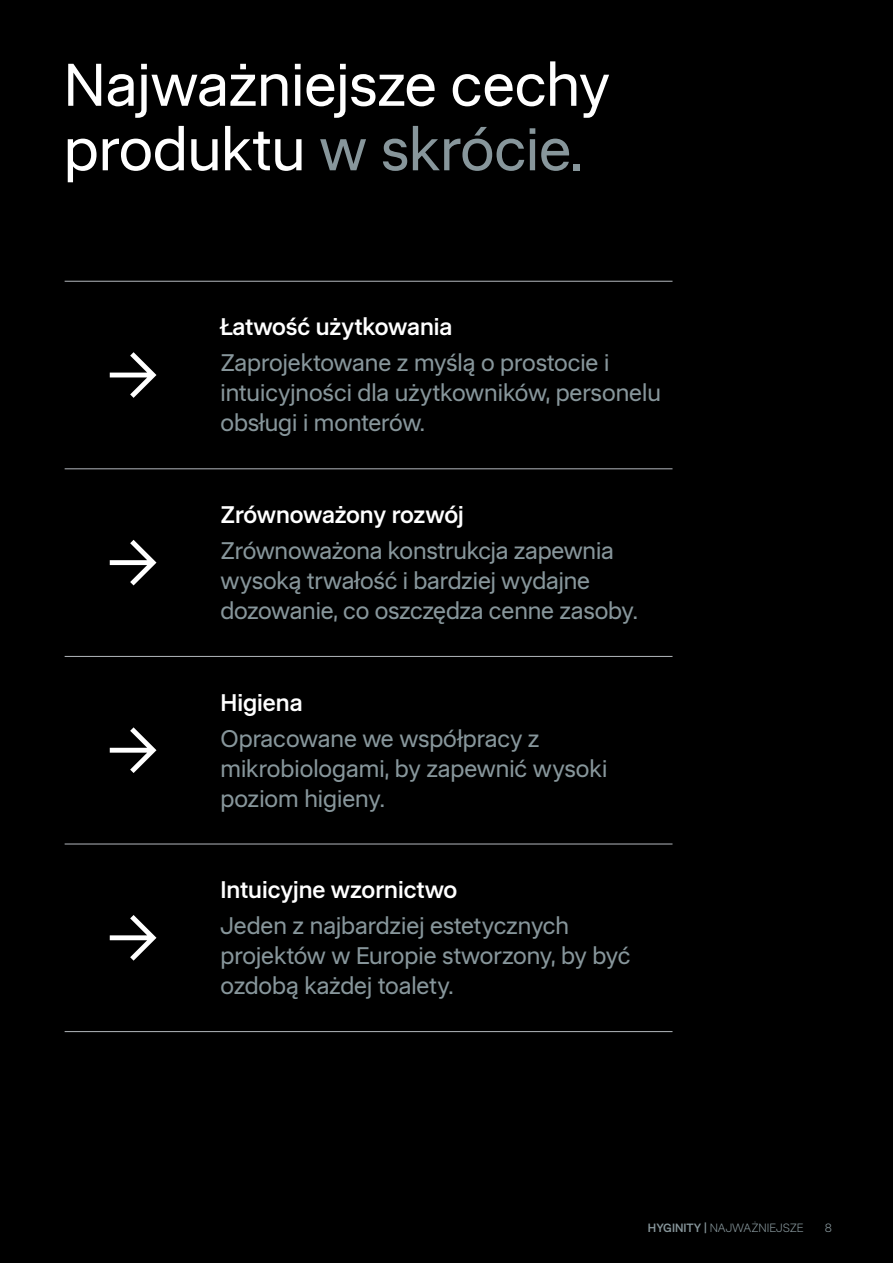
<style>
.page{position:relative;width:893px;height:1263px;background:#000}
.page>*{position:absolute;margin:0;border:0;box-sizing:border-box;transform-origin:0 0}
.t1{font:60px/64.5px "Restart Hard";letter-spacing:-.005em;color:#fff}
.t2{font:24px/30px "Restart Hard";letter-spacing:-.005em;color:#87969b}
.t3{font:500 24px "Restart Hard";color:#fff}
.t4{font:300 12px "Restart Hard";color:#87969b}
.s1{color:#87969b}
.s2{font-weight:500}
</style>
<div class="page">
<svg style="left:110px;top:540px;width:46px;height:45px"></svg>
<svg style="left:110px;top:727px;width:46px;height:46px"></svg>
<svg style="left:110px;top:915px;width:46px;height:46px"></svg>
<svg style="left:110px;top:352px;width:46px;height:46px"></svg>
<hr style="left:65px;top:281px;width:607px;height:1px;background:#b4b9be">
<hr style="left:65px;top:1031px;width:607px;height:1px;background:#b4b9be">
<hr style="left:65px;top:844px;width:607px;height:1px;background:#b4b9be">
<hr style="left:65px;top:656px;width:607px;height:1px;background:#b4b9be">
<hr style="left:65px;top:468px;width:607px;height:1px;background:#b4b9be">
<h1 class="t1" style="left:64px;top:47px;width:548px">Najważniejsze cechy produktu <span class="s1">w skrócie.</span></h1>
<p class="t3" style="left:220px;top:309px;width:234px">Łatwość użytkowania</p>
<p class="t2" style="left:220px;top:346px;width:442px">Zaprojektowane z myślą o prostocie i intuicyjności dla użytkowników, personelu obsługi i monterów.</p>
<p class="t3" style="left:220px;top:496px;width:245px">Zrównoważony rozwój</p>
<p class="t2" style="left:220px;top:533px;width:419px">Zrównoważona konstrukcja zapewnia wysoką trwałość i bardziej wydajne dozowanie, co oszczędza cenne zasoby.</p>
<p class="t3" style="left:220px;top:684px;width:84px">Higiena</p>
<p class="t2" style="left:220px;top:721px;width:388px">Opracowane we współpracy z mikrobiologami, by zapewnić wysoki poziom higieny.</p>
<p class="t3" style="left:220px;top:871px;width:238px">Intuicyjne wzornictwo</p>
<p class="t2" style="left:220px;top:909px;width:412px">Jeden z najbardziej estetycznych projektów w Europie stworzony, by być ozdobą każdej toalety.</p>
<p class="t4" style="left:648px;top:1218px;width:157px"><span class="s2">HYGINITY |</span> NAJWAŻNIEJSZE</p>
<p class="t4" style="left:825px;top:1218px;width:9px">8</p>
</div>
